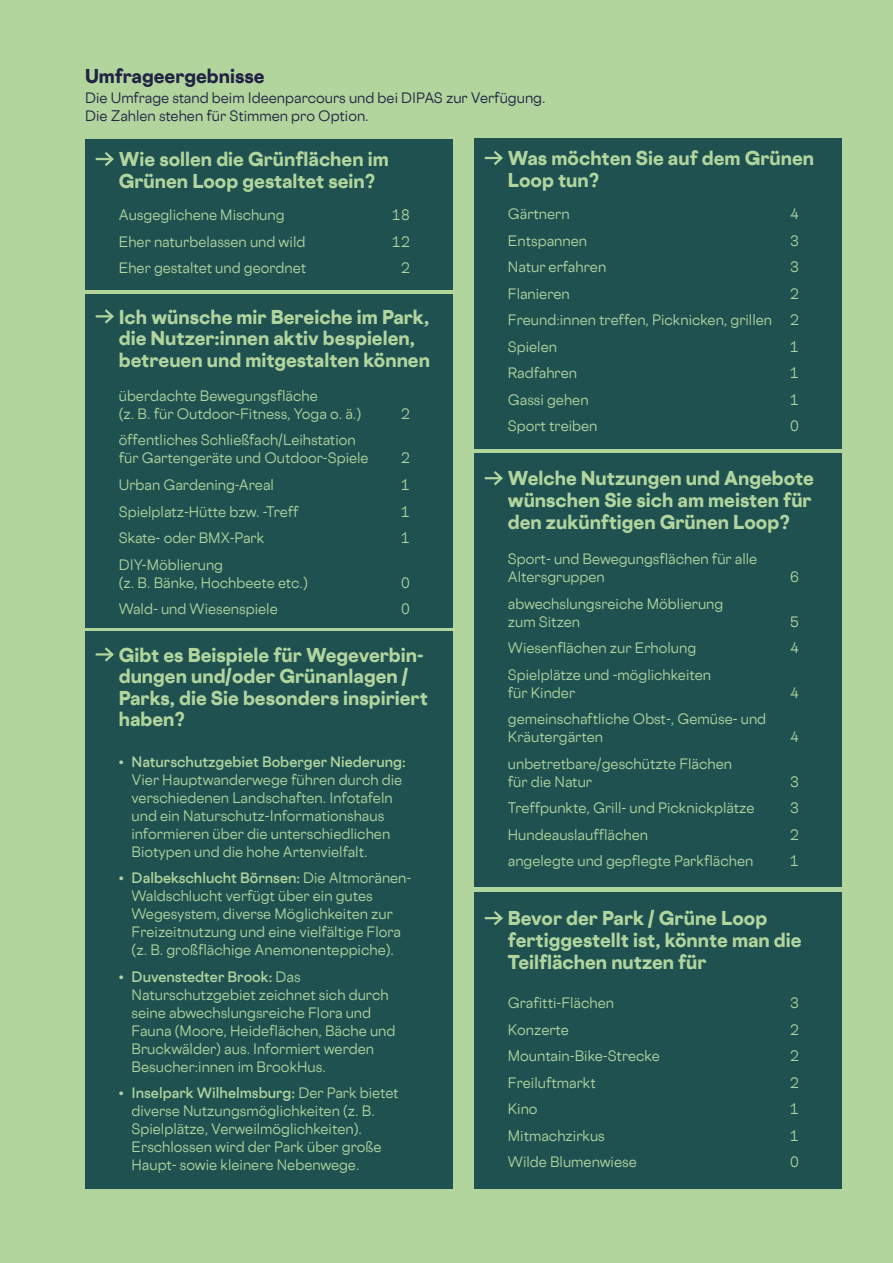
<style>
.page{position:relative;width:893px;height:1263px;background:#b1d59d}
.page>*{position:absolute;margin:0;border:0;box-sizing:border-box;transform-origin:0 0}
.t1{font:800 18px/21.6px "Cosmica";color:#b2d59e}
.t2{font:800 18px/21.6px "Cosmica";color:#b1d59d}
.t3{font:800 18px "Cosmica";color:#212244}
.t4{font:13.5px/18px "Cosmica";color:#b1d59d}
.t5{font:13.5px "Cosmica";color:#b2d59e}
.t6{font:13.5px/18px "Cosmica";color:#212244}
.s1{font-family:"Myriad Pro";font-size:18px}
.s2{font-weight:600}
</style>
<div class="page">
<div style="left:85px;top:294px;width:368px;height:333px;background:#1f5151"></div>
<div style="left:474px;top:892px;width:368px;height:296px;background:#1f5151"></div>
<div style="left:85px;top:139px;width:368px;height:151px;background:#1f5151"></div>
<div style="left:85px;top:631px;width:368px;height:557px;background:#1f5151"></div>
<div style="left:474px;top:138px;width:368px;height:311px;background:#1f5151"></div>
<div style="left:474px;top:453px;width:368px;height:434px;background:#1f5151"></div>
<svg style="left:96px;top:309px;width:18px;height:15px"></svg>
<svg style="left:485px;top:911px;width:18px;height:15px"></svg>
<svg style="left:485px;top:151px;width:18px;height:14px"></svg>
<svg style="left:485px;top:471px;width:18px;height:15px"></svg>
<svg style="left:96px;top:152px;width:18px;height:14px"></svg>
<svg style="left:96px;top:647px;width:18px;height:15px"></svg>
<h1 class="t3" style="left:85px;top:64px;width:181px">Umfrageergebnisse</h1>
<p class="t6" style="left:85px;top:89px;width:462px">Die Umfrage stand beim Ideenparcours und bei DIPAS zur Verfügung.<br>Die Zahlen stehen für Stimmen pro Option.</p>
<h1 class="t1" style="left:119px;top:148px;width:271px">Wie sollen die Grünflächen im<br>Grünen Loop gestaltet sein?</h1>
<p class="t5" style="left:119px;top:207px;width:167px">Ausgeglichene Mischung</p>
<p class="t5" style="left:392px;top:207px;width:19px">18</p>
<p class="t5" style="left:119px;top:233px;width:188px">Eher naturbelassen und wild</p>
<p class="t5" style="left:392px;top:233px;width:19px">12</p>
<p class="t5" style="left:119px;top:260px;width:189px">Eher gestaltet und geordnet</p>
<p class="t5" style="left:401px;top:260px;width:10px">2</p>
<h1 class="t1" style="left:119px;top:306px;width:313px">Ich wünsche mir Bereiche im Park, die Nutzer:innen aktiv bespielen, betreuen und mitgestalten können</h1>
<p class="t4" style="left:119px;top:387px;width:244px">überdachte Bewegungsfläche<br>(z. B. für Outdoor-Fitness, Yoga o. ä.)</p>
<p class="t4" style="left:119px;top:431px;width:251px">öffentliches Schließfach/Leihstation für Gartengeräte und Outdoor-Spiele</p>
<p class="t4" style="left:401px;top:405px;width:10px">2</p>
<p class="t4" style="left:401px;top:449px;width:10px">2</p>
<p class="t4" style="left:119px;top:476px;width:157px">Urban Gardening-Areal</p>
<p class="t4" style="left:401px;top:476px;width:10px">1</p>
<p class="t4" style="left:119px;top:502px;width:181px">Spielplatz-Hütte bzw. -Treff</p>
<p class="t4" style="left:401px;top:502px;width:10px">1</p>
<p class="t4" style="left:119px;top:529px;width:147px">Skate- oder BMX-Park</p>
<p class="t4" style="left:401px;top:529px;width:10px">1</p>
<p class="t4" style="left:119px;top:555px;width:191px">DIY-Möblierung<br>(z. B. Bänke, Hochbeete etc.)</p>
<p class="t4" style="left:401px;top:573px;width:10px">0</p>
<p class="t4" style="left:119px;top:600px;width:160px">Wald- und Wiesenspiele</p>
<p class="t4" style="left:401px;top:600px;width:10px">0</p>
<h1 class="t1" style="left:119px;top:644px;width:311px">Gibt es Beispiele für Wegeverbin&shy;dungen und/oder Grünanlagen /<br>Parks, die Sie besonders inspiriert haben?</h1>
<p class="t4" style="left:132px;top:752px;width:276px;text-indent:-13px"><span class="s1">•</span> <span class="s2">Naturschutzgebiet Boberger Niederung:<br></span>Vier Hauptwanderwege führen durch die verschiedenen Landschaften. Infotafeln und ein Naturschutz-Informationshaus informieren über die unterschiedlichen Biotypen und die hohe Artenvielfalt.</p>
<p class="t4" style="left:132px;top:869px;width:281px;text-indent:-13px"><span class="s1">•</span> <span class="s2">Dalbekschlucht Börnsen:</span> Die Altmoränen-Waldschlucht verfügt über ein gutes Wegesystem, diverse Möglichkeiten zur Freizeitnutzung und eine vielfältige Flora (z. B. großflächige Anemonenteppiche).</p>
<p class="t4" style="left:132px;top:967px;width:265px;text-indent:-13px"><span class="s1">•</span> <span class="s2">Duvenstedter Brook:</span> Das Naturschutzgebiet zeichnet sich durch seine abwechslungsreiche Flora und Fauna (Moore, Heideflächen, Bäche und Bruckwälder) aus. Informiert werden Besucher:innen im BrookHus.</p>
<p class="t4" style="left:132px;top:1084px;width:269px;text-indent:-13px"><span class="s1">•</span> <span class="s2">Inselpark Wilhelmsburg:</span> Der Park bietet diverse Nutzungsmöglichkeiten (z. B.<br>Spielplätze, Verweilmöglichkeiten).<br>Erschlossen wird der Park über große Haupt- sowie kleinere Nebenwege.</p>
<h1 class="t1" style="left:508px;top:147px;width:308px">Was möchten Sie auf dem Grünen<br>Loop tun?</h1>
<p class="t5" style="left:508px;top:206px;width:63px">Gärtnern</p>
<p class="t5" style="left:790px;top:206px;width:10px">4</p>
<p class="t5" style="left:508px;top:232px;width:81px">Entspannen</p>
<p class="t5" style="left:790px;top:232px;width:10px">3</p>
<p class="t5" style="left:508px;top:259px;width:100px">Natur erfahren</p>
<p class="t5" style="left:790px;top:259px;width:10px">3</p>
<p class="t5" style="left:508px;top:285px;width:63px">Flanieren</p>
<p class="t5" style="left:790px;top:285px;width:10px">2</p>
<p class="t5" style="left:508px;top:312px;width:266px">Freund:innen treffen, Picknicken, grillen</p>
<p class="t5" style="left:790px;top:312px;width:10px">2</p>
<p class="t5" style="left:508px;top:338px;width:51px">Spielen</p>
<p class="t5" style="left:790px;top:338px;width:10px">1</p>
<p class="t5" style="left:508px;top:365px;width:71px">Radfahren</p>
<p class="t5" style="left:790px;top:365px;width:10px">1</p>
<p class="t5" style="left:508px;top:391px;width:82px">Gassi gehen</p>
<p class="t5" style="left:790px;top:391px;width:10px">1</p>
<p class="t5" style="left:508px;top:418px;width:91px">Sport treiben</p>
<p class="t5" style="left:790px;top:418px;width:10px">0</p>
<h1 class="t1" style="left:508px;top:468px;width:308px">Welche Nutzungen und Angebote wünschen Sie sich am meisten für den zukünftigen Grünen Loop?</h1>
<p class="t4" style="left:508px;top:550px;width:251px">Sport- und Bewegungsflächen für alle<br>Altersgruppen</p>
<p class="t4" style="left:790px;top:568px;width:10px">6</p>
<p class="t4" style="left:508px;top:594px;width:217px">abwechslungsreiche Möblierung zum Sitzen</p>
<p class="t4" style="left:790px;top:612px;width:10px">5</p>
<p class="t4" style="left:508px;top:639px;width:190px">Wiesenflächen zur Erholung</p>
<p class="t4" style="left:790px;top:639px;width:10px">4</p>
<p class="t4" style="left:508px;top:665px;width:205px">Spielplätze und -möglichkeiten für Kinder</p>
<p class="t4" style="left:790px;top:683px;width:10px">4</p>
<p class="t4" style="left:508px;top:710px;width:260px">gemeinschaftliche Obst-, Gemüse- und<br>Kräutergärten</p>
<p class="t4" style="left:508px;top:754px;width:226px">unbetretbare/geschützte Flächen für die Natur</p>
<p class="t4" style="left:790px;top:728px;width:10px">4</p>
<p class="t4" style="left:790px;top:772px;width:10px">3</p>
<p class="t4" style="left:508px;top:799px;width:248px">Treffpunkte, Grill- und Picknickplätze</p>
<p class="t4" style="left:790px;top:799px;width:10px">3</p>
<p class="t4" style="left:508px;top:825px;width:142px">Hundeauslaufflächen</p>
<p class="t4" style="left:790px;top:825px;width:10px">2</p>
<p class="t4" style="left:508px;top:852px;width:247px">angelegte und gepflegte Parkflächen</p>
<p class="t4" style="left:790px;top:852px;width:10px">1</p>
<h1 class="t2" style="left:508px;top:907px;width:295px">Bevor der Park / Grüne Loop fertiggestellt ist, könnte man die<br>Teilflächen nutzen für</h1>
<p class="t4" style="left:508px;top:994px;width:108px">Grafitti-Flächen</p>
<p class="t4" style="left:790px;top:994px;width:10px">3</p>
<p class="t4" style="left:508px;top:1020px;width:63px">Konzerte</p>
<p class="t4" style="left:790px;top:1020px;width:10px">2</p>
<p class="t4" style="left:508px;top:1047px;width:153px">Mountain-Bike-Strecke</p>
<p class="t4" style="left:790px;top:1047px;width:10px">2</p>
<p class="t4" style="left:508px;top:1073px;width:89px">Freiluftmarkt</p>
<p class="t4" style="left:790px;top:1073px;width:10px">2</p>
<p class="t4" style="left:508px;top:1100px;width:31px">Kino</p>
<p class="t4" style="left:790px;top:1100px;width:10px">1</p>
<p class="t4" style="left:508px;top:1126px;width:98px">Mitmachzirkus</p>
<p class="t4" style="left:790px;top:1126px;width:10px">1</p>
<p class="t4" style="left:508px;top:1153px;width:130px">Wilde Blumenwiese</p>
<p class="t4" style="left:790px;top:1153px;width:10px">0</p>
</div>
